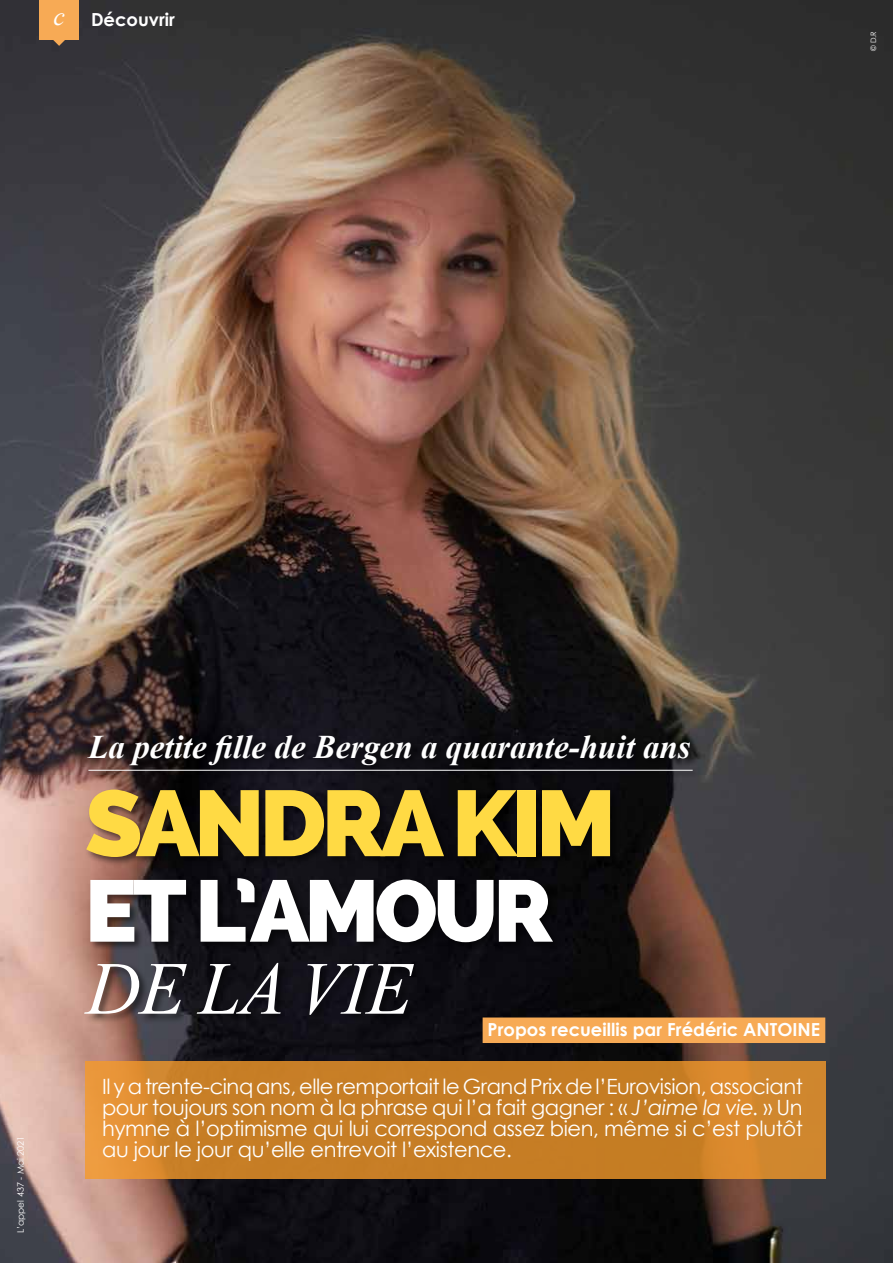
<style>
.page{position:relative;width:893px;height:1263px;background:#fff}
.page>*{position:absolute;margin:0;border:0;box-sizing:border-box;transform-origin:0 0}
.t1{font:800 93px "Raleway";letter-spacing:-.05em;color:#ffda44}
.t2{font:800 87px "Raleway";letter-spacing:-.05em;color:#fff}
.t3{font:italic 75px "Times New Roman";letter-spacing:-.015em;color:#fff}
.t4{font:italic 700 33px "Times New Roman";color:#fff}
.t5{font:21px/21px "Century Gothic";letter-spacing:-.02em;color:#fff;text-align:justify}
.t6{font:700 18px "Century Gothic";color:#fff}
.t7{font:9px "Century Gothic";color:#fff}
.t8{font:7.5px "Century Gothic";color:#fff}
.s1{font-family:"Times New Roman";font-weight:400;font-style:italic;font-size:26.1px}
.s2{font-style:italic}
</style>
<div class="page">
<img style="left:0;top:0;width:893px;height:1263px">
<svg style="left:85px;top:1061px;width:740px;height:118px;background:#cb8128"></svg>
<div style="left:83px;top:788px;width:537px;height:236px;background:#000;opacity:.55"></div>
<div style="left:84px;top:730px;width:617px;height:45px;background:#000;opacity:.75"></div>
<div style="left:87px;top:768px;width:613px;height:10px;background:#000;opacity:.75"></div>
<hr style="left:88px;top:770px;width:605px;height:1px;background:#fff">
<div style="left:483px;top:1017px;width:342px;height:26px;background:#f7aa55"></div>
<div style="left:39px;top:0;width:40px;height:39px;background:#f7aa55"></div>
<svg style="left:53px;top:39px;width:13px;height:7px"></svg>
<p class="t6" style="left:53px;top:8px;width:123px"><span class="s1">c</span> Découvrir</p>
<p class="t8" style="left:868px;top:51px;width:21px;rotate:-90deg">© D.R</p>
<p class="t7" style="left:15px;top:1233px;width:99px;rotate:-90deg">L’appel 437 - Mai 2021</p>
<h3 class="t4" style="left:88px;top:728px;width:604px">La petite fille de Bergen a quarante-huit ans</h3>
<h1 class="t1" style="left:85px;top:769px;width:532px">SANDRA KIM</h1>
<h2 class="t2" style="left:85px;top:860px;width:470px">ET L’AMOUR</h2>
<h3 class="t3" style="left:86px;top:947px;width:328px">DE LA VIE</h3>
<p class="t6" style="left:488px;top:1018px;width:334px">Propos recueillis par Frédéric ANTOINE</p>
<p class="t5" style="left:102px;top:1075px;width:702px">Il y a trente-cinq ans, elle remportait le Grand Prix de l’Eurovision, associant pour toujours son nom à la phrase qui l’a fait gagner : « <span class="s2">J’aime la vie.</span> » Un hymne à l’optimisme qui lui correspond assez bien, même si c’est plutôt au jour le jour qu’elle entrevoit l’existence.</p>
</div>
